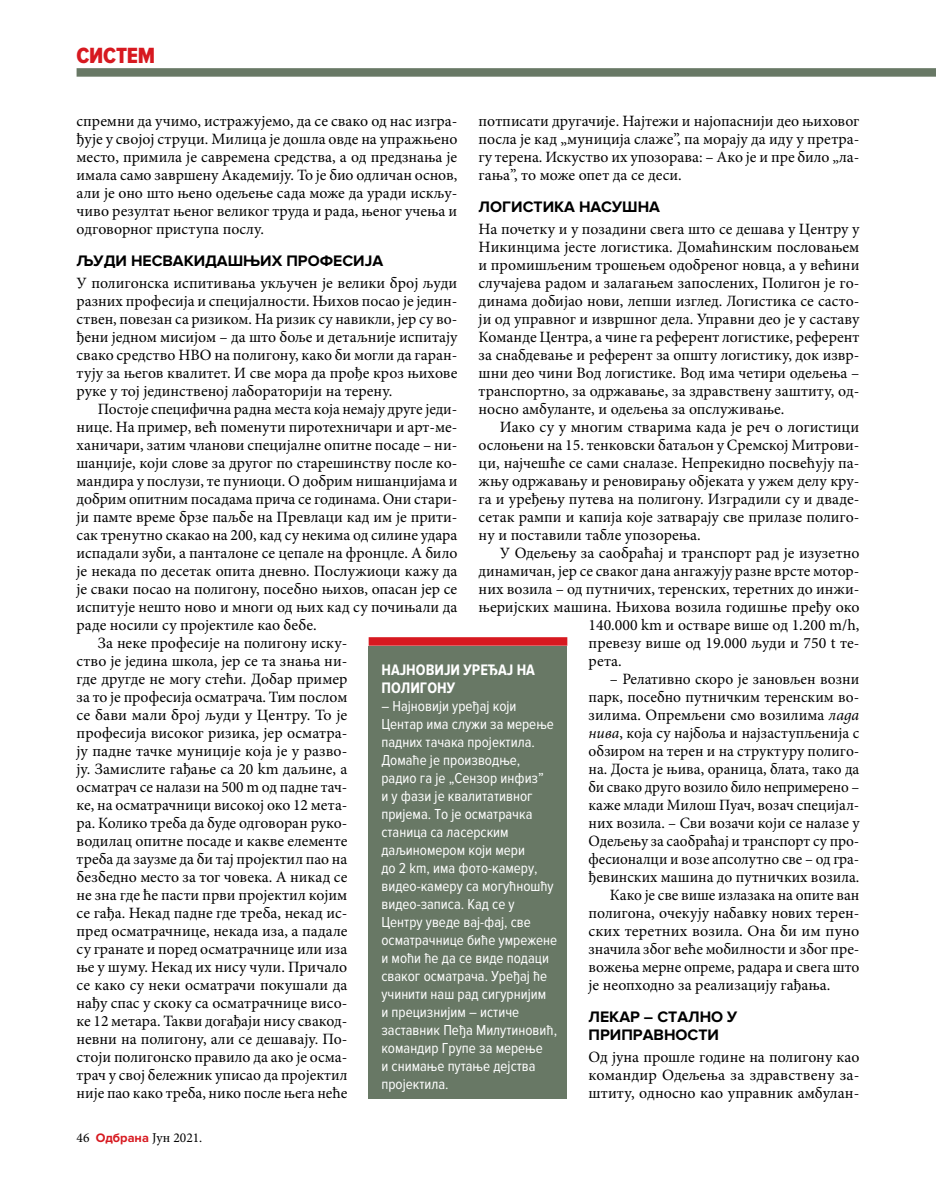
<style>
.page{position:relative;width:936px;height:1191px;background:#fff}
.page>*{position:absolute;margin:0;border:0;box-sizing:border-box;transform-origin:0 0}
.t1{font:22.8px "Proxima Nova Cond Extrabld";letter-spacing:-.01em;color:#d71920}
.t2{font:15.75px/18px "Minion Pro";color:#000;text-align:justify}
.t3{font:700 15.75px/18px "Proxima Nova";color:#000}
.t4{font:15.75px "Minion Pro";color:#000;scale:.96 1}
.t5{font:700 15.75px/18px "Proxima Nova Cond";color:#fff}
.t6{font:15px/18px "Proxima Nova Cond";color:#fff}
.t7{font:13.5px "Minion Pro";color:#000}
.s1{font-style:italic}
.s2{font-family:"Proxima Nova";font-weight:700;font-size:12.75px;color:#d71920}
</style>
<div class="page">
<div style="left:368px;top:637px;width:199px;height:8px;background:#d71920"></div>
<div style="left:368px;top:645px;width:199px;height:453px;background:#687865"></div>
<div style="left:77px;top:68px;width:858px;height:9px;background:#687865"></div>
<h1 class="t1" style="left:77px;top:42px;width:80px">СИСТЕМ</h1>
<p class="t2" style="left:478px;top:112px;width:382px">потписати другачије. Најтежи и најопаснији део њиховог посла је кад „муниција слаже”, па морају да иду у претра&shy;гу терена. Искуство их упозорава: – Ако је и пре било „ла&shy;гања”, то може опет да се деси.</p>
<p class="t3" style="left:478px;top:198px;width:183px">ЛОГИСТИКА НАСУШНА</p>
<p class="t2" style="left:478px;top:220px;width:382px">На почетку и у позадини свега што се дешава у Центру у Никинцима јесте логистика. Домаћинским пословањем и промишљеним трошењем одобреног новца, а у већини случајева радом и залагањем запослених, Полигон је го&shy;динама добијао нови, лепши изглед. Логистика се састо&shy;ји од управног и извршног дела. Управни део је у саставу Команде Центра, а чине га референт логистике, референт за снабдевање и референт за општу логистику, док извр&shy;шни део чини Вод логистике. Вод има четири одељења – транспортно, за одржавање, за здравствену заштиту, од&shy;носно амбуланте, и одељења за опслуживање.</p>
<p class="t2" style="left:478px;top:418px;width:382px;text-indent:21px">Иако су у многим стварима када је реч о логистици ослоњени на 15. тенковски батаљон у Сремској Митрови&shy;ци, најчешће се сами сналазе. Непрекидно посвећују па&shy;жњу одржавању и реновирању објеката у ужем делу кру&shy;га и уређењу путева на полигону. Изградили су и дваде&shy;сетак рампи и капија које затварају све прилазе полиго&shy;ну и поставили табле упозорења.</p>
<p class="t2" style="left:500px;top:544px;width:361px">У Одељењу за саобраћај и транспорт рад је изузетно</p>
<p class="t2" style="left:478px;top:562px;width:382px">динамичан, јер се сваког дана ангажују разне врсте мотор-</p>
<p class="t2" style="left:478px;top:580px;width:382px">них возила – од путничих, теренских, теретних до инжи-</p>
<p class="t2" style="left:478px;top:598px;width:382px">њеријских машина. Њихова возила годишње пређу око</p>
<p class="t2" style="left:588px;top:616px;width:272px">140.000 km и остваре више од 1.200 m/h,</p>
<p class="t2" style="left:588px;top:634px;width:272px">превезу више од 19.000 људи и 750 t те-</p>
<p class="t2" style="left:588px;top:652px;width:35px">рета.</p>
<p class="t2" style="left:610px;top:670px;width:251px">– Релативно скоро је зановљен возни</p>
<p class="t2" style="left:588px;top:688px;width:272px">парк, посебно путничким теренским во-</p>
<p class="t2" style="left:588px;top:706px;width:272px">зилима. Опремљени смо возилима <span class="s1">лада</span></p>
<p class="t2" style="left:588px;top:724px;width:272px"><span class="s1">нива</span>, која су најбоља и најзаступљенија с</p>
<p class="t2" style="left:588px;top:742px;width:272px">обзиром на терен и на структуру полиго-</p>
<p class="t2" style="left:588px;top:760px;width:272px">на. Доста је њива, ораница, блата, тако да</p>
<p class="t4" style="left:588px;top:776px;width:283px">би свако друго возило било непримерено –</p>
<p class="t2" style="left:588px;top:796px;width:272px">каже млади Милош Пуач, возач специјал-</p>
<p class="t2" style="left:588px;top:814px;width:272px">них возила. – Сви возачи који се налазе у</p>
<p class="t2" style="left:588px;top:832px;width:272px">Одељењу за саобраћај и транспорт су про-</p>
<p class="t2" style="left:588px;top:850px;width:272px">фесионалци и возе апсолутно све – од гра-</p>
<p class="t2" style="left:588px;top:868px;width:272px">ђевинских машина до путничких возила.</p>
<p class="t2" style="left:610px;top:886px;width:251px">Како је све више излазака на опите ван</p>
<p class="t2" style="left:588px;top:904px;width:272px">полигона, очекују набавку нових терен-</p>
<p class="t2" style="left:588px;top:922px;width:272px">ских теретних возила. Oнa би им пуно</p>
<p class="t2" style="left:588px;top:940px;width:272px">значила због веће мобилности и због пре-</p>
<p class="t2" style="left:588px;top:958px;width:272px">вожења мерне опреме, радара и свега што</p>
<p class="t2" style="left:588px;top:976px;width:243px">је неопходно за реализацију гађања.</p>
<p class="t3" style="left:588px;top:1008px;width:150px">ЛЕКАР – СТАЛНО У<br>ПРИПРАВНОСТИ</p>
<p class="t2" style="left:588px;top:1048px;width:272px">Од јуна прошле године на полигону као командир Одељења за здравствену за&shy;штиту, односно као управник амбулан-</p>
<p class="t2" style="left:77px;top:112px;width:382px">спремни да учимо, истражујемо, да се свако од нас изгра&shy;ђује у својој струци. Милица је дошла овде на упражњено место, примила је савремена средства, а од предзнања је имала само завршену Академију. То је био одличан основ, али је оно што њено одељење сада може да уради искљу&shy;чиво резултат њеног великог труда и рада, њеног учења и одговорног приступа послу.</p>
<p class="t3" style="left:77px;top:252px;width:308px">ЉУДИ НЕСВАКИДАШЊИХ ПРОФЕСИЈА</p>
<p class="t2" style="left:77px;top:274px;width:382px">У полигонска испитивања укључен је велики број људи разних професија и специјалности. Њихов посао је једин&shy;ствен, повезан са ризиком. На ризик су навикли, јер су во&shy;ђени једном мисијом – да што боље и детаљније испитају свако средство НВО на полигону, како би могли да гаран&shy;тују за његов квалитет. И све мора да прође кроз њихове руке у тој јединственој лабораторији на терену.</p>
<p class="t2" style="left:98px;top:400px;width:361px">Постоје специфична радна места која немају друге једи-</p>
<p class="t2" style="left:77px;top:418px;width:382px">нице. На пример, већ поменути пиротехничари и арт-ме-</p>
<p class="t2" style="left:77px;top:436px;width:382px">ханичари, затим чланови специјалне опитне посаде – ни-</p>
<p class="t2" style="left:77px;top:454px;width:382px">шанџије, који слове за другог по старешинству после ко-</p>
<p class="t2" style="left:77px;top:472px;width:382px">мандира у послузи, те пуниоци. О добрим нишанџијама и</p>
<p class="t2" style="left:77px;top:490px;width:382px">добрим опитним посадама прича се годинама. Они стари-</p>
<p class="t2" style="left:77px;top:508px;width:382px">ји памте време брзе паљбе на Превлаци кад им је прити-</p>
<p class="t2" style="left:77px;top:526px;width:382px">сак тренутно скакао на 200, кад су некима од силине удара</p>
<p class="t2" style="left:77px;top:544px;width:382px">испадали зуби, а панталоне се цепале на фронцле. А било</p>
<p class="t2" style="left:77px;top:562px;width:382px">је некада по десетак опита дневно. Послужиоци кажу да</p>
<p class="t2" style="left:77px;top:580px;width:382px">је сваки посао на полигону, посебно њихов, опасан јер се</p>
<p class="t2" style="left:77px;top:598px;width:382px">испитује нешто ново и многи од њих кад су почињали да</p>
<p class="t2" style="left:77px;top:616px;width:241px">раде носили су пројектиле као бебе.</p>
<p class="t2" style="left:98px;top:634px;width:251px">За неке професије на полигону иску-</p>
<p class="t2" style="left:77px;top:652px;width:272px">ство је једина школа, јер се та знања ни-</p>
<p class="t2" style="left:77px;top:670px;width:272px">где другде не могу стећи. Добар пример</p>
<p class="t2" style="left:77px;top:688px;width:272px">за то је професија осматрача. Тим послом</p>
<p class="t2" style="left:77px;top:706px;width:272px">се бави мали број људи у Центру. То је</p>
<p class="t2" style="left:77px;top:724px;width:272px">професија високог ризика, јер осматра-</p>
<p class="t2" style="left:77px;top:742px;width:272px">ју падне тачке муниције која је у разво-</p>
<p class="t2" style="left:77px;top:760px;width:272px">ју. Замислите гађање са 20 km даљине, а</p>
<p class="t2" style="left:77px;top:778px;width:272px">осматрач се налази на 500 m од падне тач-</p>
<p class="t2" style="left:77px;top:796px;width:272px">ке, на осматрачници високој око 12 мета-</p>
<p class="t2" style="left:77px;top:814px;width:272px">ра. Колико треба да буде одговоран руко-</p>
<p class="t2" style="left:77px;top:832px;width:272px">водилац опитне посаде и какве елементе</p>
<p class="t2" style="left:77px;top:850px;width:272px">треба да заузме да би тај пројектил пао на</p>
<p class="t2" style="left:77px;top:868px;width:272px">безбедно место за тог човека. А никад се</p>
<p class="t2" style="left:77px;top:886px;width:272px">не зна где ће пасти први пројектил којим</p>
<p class="t2" style="left:77px;top:904px;width:272px">се гађа. Некад падне где треба, некад ис-</p>
<p class="t2" style="left:77px;top:922px;width:272px">пред осматрачнице, некада иза, а падале</p>
<p class="t2" style="left:77px;top:940px;width:272px">су гранате и поред осматрачнице или иза</p>
<p class="t2" style="left:77px;top:958px;width:272px">ње у шуму. Некад их нису чули. Причало</p>
<p class="t2" style="left:77px;top:976px;width:272px">се како су неки осматрачи покушали да</p>
<p class="t2" style="left:77px;top:994px;width:272px">нађу спас у скоку са осматрачнице висо-</p>
<p class="t2" style="left:77px;top:1012px;width:272px">ке 12 метара. Такви догађаји нису свакод-</p>
<p class="t2" style="left:77px;top:1030px;width:272px">невни на полигону, али се дешавају. По-</p>
<p class="t2" style="left:77px;top:1048px;width:272px">стоји полигонско правило да ако је осма-</p>
<p class="t2" style="left:77px;top:1066px;width:272px">трач у свој бележник уписао да пројектил</p>
<p class="t2" style="left:77px;top:1084px;width:272px">није пао како треба, нико после њега неће</p>
<p class="t5" style="left:381px;top:661px;width:155px">НАЈНОВИЈИ УРЕЂАЈ НА<br>ПОЛИГОНУ</p>
<p class="t6" style="left:381px;top:697px;width:177px">– Најновији уређај који<br>Центар има служи за мерење падних тачака пројектила.<br>Домаће је производње, радио га је „Сензор инфиз”<br>и у фази је квалитативног пријема. То је осматрачка станица са ласерским даљиномером који мери<br>до 2 km, има фото-камеру, видео-камеру са могућношћу видео-записа. Кад се у<br>Центру уведе вај-фај, све осматрачнице биће умрежене и моћи ће да се виде подаци сваког осматрача. Уређај ће учинити наш рад сигурнијим<br>и прецизнијим – истиче заставник Пеђа Милутиновић, командир Групе за мерење<br>и снимање путање дејства пројектила.</p>
<p class="t7" style="left:77px;top:1129px;width:127px">46 <span class="s2">Одбрана</span> Јун 2021.</p>
</div>
